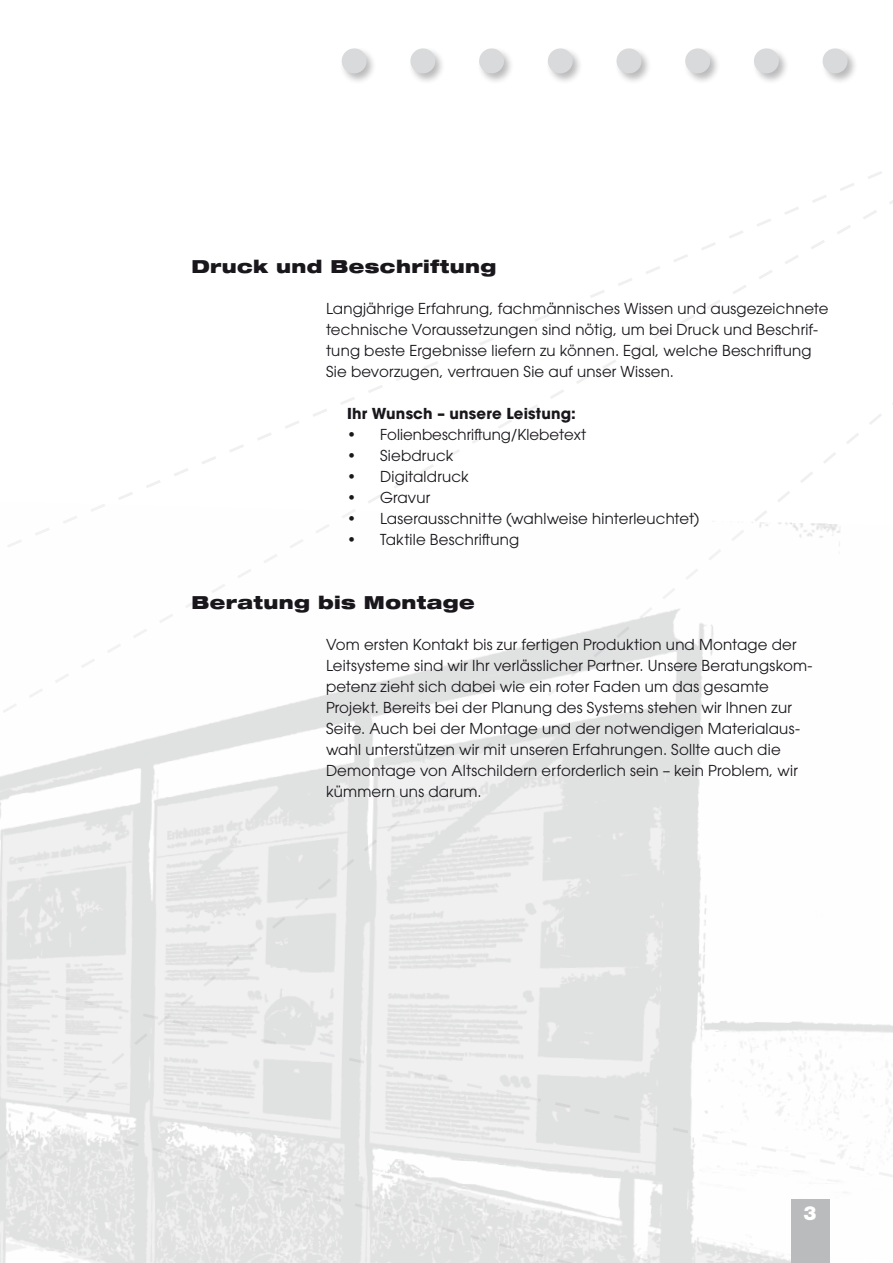
<style>
.page{position:relative;width:893px;height:1263px;background:#fff}
.page>*{position:absolute;margin:0;border:0;box-sizing:border-box;transform-origin:0 0}
.Headline_36pt{font:900 19.5px "Helvetica Neue LT Pro";color:#fff}
.Headline_36pt-2{font:900 expanded 18px "Helvetica Neue LT Pro";letter-spacing:.02em;color:#1a171c}
.AvantGarde_10pt{font:15px/21px "ITC Avant Garde Pro";letter-spacing:.015em;color:#1a171c}
.AvantGarde_10pt-2{font:700 15px "ITC Avant Garde Pro";letter-spacing:.015em;color:#1a171c}
</style>
<div class="page">
<img style="left:0;top:502px;width:893px;height:761px">
<div style="left:791px;top:1199px;width:38px;height:64px;background:#b9bbbc"></div>
<div style="left:340px;top:47px;width:519px;height:38px;background:#1a171c;opacity:.3"></div>
<svg style="left:342px;top:48px;width:505px;height:25px"></svg>
<p class="Headline_36pt-2" style="left:191px;top:255px;width:307px">Druck und Beschriftung</p>
<p class="AvantGarde_10pt" style="left:326px;top:298px;width:504px">Langjährige Erfahrung, fachmännisches Wissen und ausgezeichnete technische Voraussetzungen sind nötig, um bei Druck und Beschrif&shy;tung beste Ergebnisse liefern zu können. Egal, welche Beschriftung Sie bevorzugen, vertrauen Sie auf unser Wissen.</p>
<p class="AvantGarde_10pt-2" style="left:347px;top:404px;width:230px">Ihr Wunsch – unsere Leistung:</p>
<p class="AvantGarde_10pt" style="left:347px;top:424px;width:241px">• Folienbeschriftung/Klebetext</p>
<p class="AvantGarde_10pt" style="left:347px;top:445px;width:108px">• Siebdruck</p>
<p class="AvantGarde_10pt" style="left:347px;top:466px;width:123px">• Digitaldruck</p>
<p class="AvantGarde_10pt" style="left:347px;top:487px;width:85px">• Gravur</p>
<p class="AvantGarde_10pt" style="left:347px;top:508px;width:354px">• Laserausschnitte (wahlweise hinterleuchtet)</p>
<p class="AvantGarde_10pt" style="left:347px;top:529px;width:174px">• Taktile Beschriftung</p>
<p class="Headline_36pt-2" style="left:191px;top:591px;width:285px">Beratung bis Montage</p>
<p class="AvantGarde_10pt" style="left:326px;top:634px;width:488px">Vom ersten Kontakt bis zur fertigen Produktion und Montage der<br>Leitsysteme sind wir Ihr verlässlicher Partner. Unsere Beratungskom&shy;petenz zieht sich dabei wie ein roter Faden um das gesamte</p>
<p class="AvantGarde_10pt" style="left:326px;top:697px;width:467px">Projekt. Bereits bei der Planung des Systems stehen wir Ihnen zur</p>
<p class="AvantGarde_10pt" style="left:326px;top:718px;width:475px">Seite. Auch bei der Montage und der notwendigen Materialaus&shy;wahl unterstützen wir mit unseren Erfahrungen. Sollte auch die Demontage von Altschildern erforderlich sein – kein Problem, wir kümmern uns darum.</p>
<p class="Headline_36pt" style="left:803px;top:1202px;width:15px">3</p>
</div>
